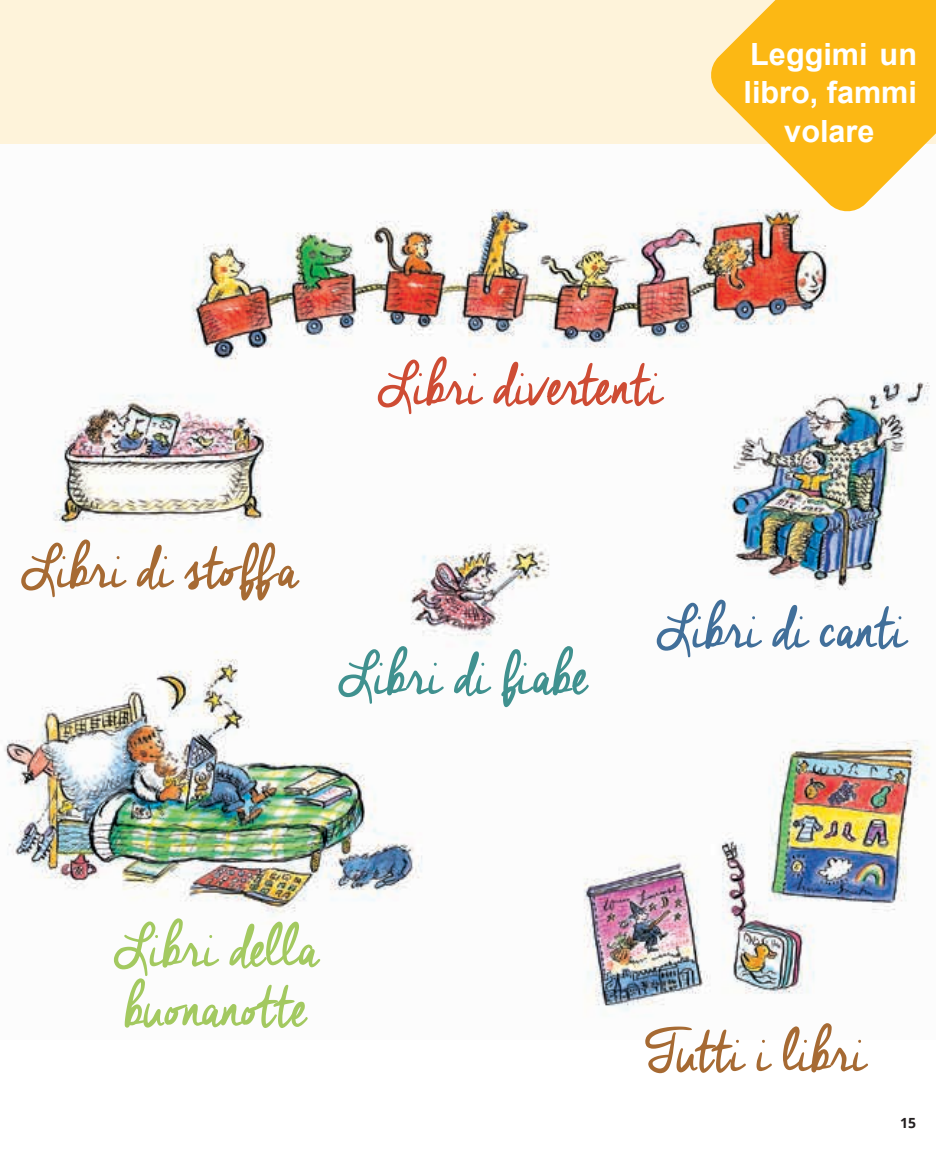
<style>
.page{position:relative;width:936px;height:1157px;background:#fff}
.page>*{position:absolute;margin:0;border:0;box-sizing:border-box;transform-origin:0 0}
.t1{font:72px "Cheddar Jack";letter-spacing:-.04em;color:#a66a33}
.t2{font:72px/60px "Cheddar Jack";letter-spacing:-.025em;color:#a3c960}
.t3{font:72px "Cheddar Jack";letter-spacing:-.045em;color:#ce4c34}
.t4{font:72px "Cheddar Jack";letter-spacing:-.025em;color:#416f9a}
.t5{font:72px "Cheddar Jack";letter-spacing:-.025em;color:#40918f}
.t6{font:700 30.6px/38.2px "Arial";color:#fff;text-align:center}
.t7{font:700 14px "Open Sans";color:#231f20}
</style>
<div class="page">
<img style="left:0;top:143px;width:930px;height:868px">
<div style="left:0;top:0;width:935px;height:143px;background:#fef3da"></div>
<svg style="left:708px;top:0;width:227px;height:214px;fill:#fcb814"></svg>
<p class="t6" style="left:743px;top:36px;width:175px">Leggimi un libro, fammi volare</p>
<h1 class="t3" style="left:378px;top:345px;width:287px">Libri divertenti</h1>
<h1 class="t1" style="left:21px;top:528px;width:278px">Libri di stoffa</h1>
<h1 class="t5" style="left:338px;top:634px;width:252px">Libri di fiabe</h1>
<h1 class="t4" style="left:656px;top:588px;width:252px">Libri di canti</h1>
<h1 class="t2" style="left:114px;top:919px;width:206px">Libri della buonanotte</h1>
<h1 class="t1" style="left:645px;top:1011px;width:223px">Tutti i libri</h1>
<p class="t7" style="left:899px;top:1113px;width:17px">15</p>
</div>
